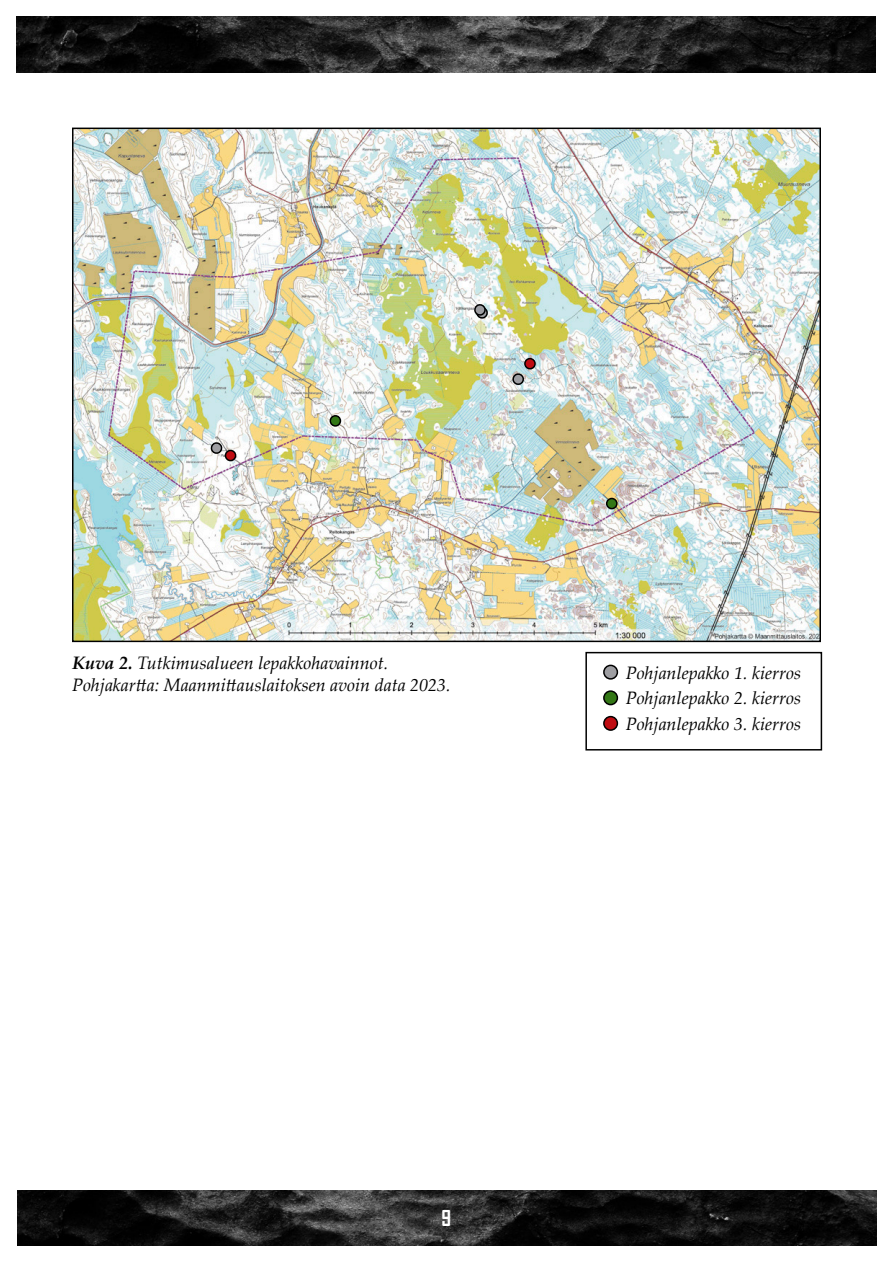
<style>
.page{position:relative;width:893px;height:1263px;background:#fff}
.page>*{position:absolute;margin:0;border:0;box-sizing:border-box;transform-origin:0 0}
.t1{font:700 21px "Agency FB";color:#fff}
.Perusteksti{font:italic 18px "Palatino Linotype";color:#000}
.Kuvateksti{font:italic 18px "Palatino Linotype";color:#000}
.s1{font-weight:700}
</style>
<div class="page">
<img style="left:17px;top:17px;width:859px;height:55px">
<img style="left:17px;top:1191px;width:859px;height:55px">
<img style="left:75px;top:131px;width:743px;height:508px">
<div style="left:225px;top:450px;width:11px;height:11px;background:#bf0c12;border-radius:50%"></div>
<div style="left:225px;top:450px;width:11px;height:11px;border:2px solid #000;border-radius:50%"></div>
<div style="left:525px;top:359px;width:10px;height:10px;background:#bf0c12;border-radius:50%"></div>
<div style="left:524px;top:358px;width:12px;height:11px;border:2px solid #000;border-radius:50%"></div>
<div style="left:585px;top:652px;width:237px;height:98px;border:2px solid #000"></div>
<div style="left:604px;top:691px;width:13px;height:14px;background:#337716;border-radius:50%"></div>
<div style="left:603px;top:690px;width:15px;height:15px;border:2px solid #000;border-radius:50%"></div>
<div style="left:604px;top:717px;width:13px;height:13px;background:#bf0c12;border-radius:50%"></div>
<div style="left:603px;top:716px;width:15px;height:15px;border:2px solid #000;border-radius:50%"></div>
<div style="left:604px;top:665px;width:13px;height:14px;background:#9e9ea2;border-radius:50%"></div>
<div style="left:603px;top:665px;width:15px;height:15px;border:2px solid #000;border-radius:50%"></div>
<svg style="left:210px;top:442px;width:12px;height:13px"></svg>
<svg style="left:512px;top:373px;width:12px;height:13px"></svg>
<svg style="left:474px;top:304px;width:14px;height:15px"></svg>
<div style="left:330px;top:416px;width:10px;height:10px;background:#337716;border-radius:50%"></div>
<div style="left:330px;top:415px;width:11px;height:12px;border:2px solid #000;border-radius:50%"></div>
<div style="left:607px;top:498px;width:10px;height:11px;background:#337716;border-radius:50%"></div>
<div style="left:606px;top:498px;width:12px;height:11px;border:2px solid #000;border-radius:50%"></div>
<p class="Perusteksti" style="left:72px;top:650px;width:318px"><span class="s1">Kuva 2.</span> Tutkimusalueen lepakkohavainnot.</p>
<p class="Perusteksti" style="left:72px;top:672px;width:380px">Pohjakartta: Maanmittauslaitoksen avoin data 2023.</p>
<p class="Kuvateksti" style="left:626px;top:660px;width:177px">Pohjanlepakko 1. kierros</p>
<p class="Kuvateksti" style="left:626px;top:685px;width:177px">Pohjanlepakko 2. kierros</p>
<p class="Kuvateksti" style="left:626px;top:711px;width:177px">Pohjanlepakko 3. kierros</p>
<p class="t1" style="left:442px;top:1205px;width:11px">9</p>
</div>
